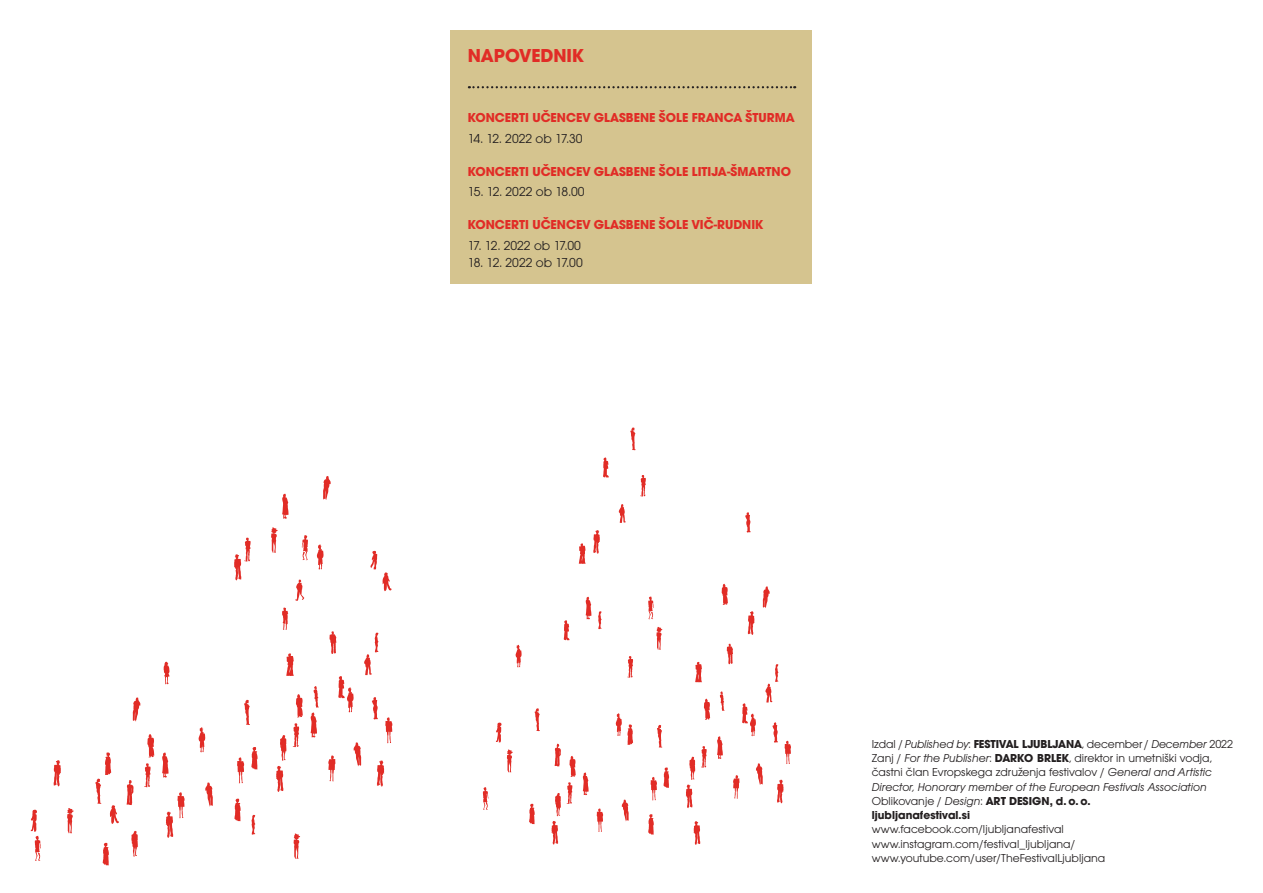
<style>
.page{position:relative;width:1263px;height:893px;background:#fff}
.page>*{position:absolute;margin:0;border:0;box-sizing:border-box;transform-origin:0 0}
.t1{font:700 19.5px "Avant Gar Got Itc TEE";color:#e12c26}
.t2{font:700 13.5px "Avant Gar Got Itc TEE";color:#e12c26}
.t3{font:13.5px "Avant Gar Got Itc TEE";color:#231f20}
.t4{font:12px/14.2px "Avant Gar Got Itc TEE";color:#231f20}
.t5{font:12px "Avant Gar Got Itc TEE Book Obli";color:#231f20}
.t6{font:700 12px "Avant Gar Got Itc TEE";color:#231f20}
.s1{font-family:"Avant Gar Got Itc TEE Book Obli"}
.s2{font-weight:700}
</style>
<div class="page">
<svg style="left:244px;top:700px;width:6px;height:25px"></svg>
<svg style="left:385px;top:717px;width:7px;height:26px"></svg>
<svg style="left:276px;top:735px;width:10px;height:57px"></svg>
<svg style="left:377px;top:760px;width:7px;height:27px"></svg>
<svg style="left:354px;top:742px;width:7px;height:24px"></svg>
<svg style="left:251px;top:747px;width:7px;height:22px"></svg>
<svg style="left:293px;top:723px;width:6px;height:24px"></svg>
<svg style="left:296px;top:694px;width:7px;height:23px"></svg>
<svg style="left:251px;top:815px;width:4px;height:20px"></svg>
<svg style="left:372px;top:697px;width:6px;height:22px"></svg>
<svg style="left:286px;top:653px;width:8px;height:23px"></svg>
<svg style="left:329px;top:631px;width:7px;height:23px"></svg>
<svg style="left:338px;top:676px;width:16px;height:36px"></svg>
<svg style="left:364px;top:633px;width:14px;height:42px"></svg>
<svg style="left:311px;top:686px;width:8px;height:51px"></svg>
<svg style="left:67px;top:808px;width:7px;height:25px"></svg>
<svg style="left:271px;top:527px;width:7px;height:26px"></svg>
<svg style="left:294px;top:833px;width:6px;height:26px"></svg>
<svg style="left:162px;top:752px;width:7px;height:25px"></svg>
<svg style="left:282px;top:494px;width:7px;height:25px"></svg>
<svg style="left:131px;top:831px;width:7px;height:25px"></svg>
<svg style="left:237px;top:757px;width:7px;height:26px"></svg>
<svg style="left:328px;top:755px;width:7px;height:26px"></svg>
<svg style="left:166px;top:792px;width:19px;height:46px"></svg>
<svg style="left:199px;top:727px;width:6px;height:25px"></svg>
<svg style="left:317px;top:544px;width:7px;height:25px"></svg>
<svg style="left:205px;top:782px;width:8px;height:24px"></svg>
<svg style="left:133px;top:697px;width:7px;height:24px"></svg>
<svg style="left:323px;top:476px;width:8px;height:24px"></svg>
<svg style="left:31px;top:810px;width:10px;height:51px"></svg>
<svg style="left:302px;top:535px;width:6px;height:25px"></svg>
<svg style="left:103px;top:843px;width:6px;height:22px"></svg>
<svg style="left:126px;top:780px;width:7px;height:25px"></svg>
<svg style="left:54px;top:760px;width:7px;height:26px"></svg>
<svg style="left:234px;top:799px;width:7px;height:22px"></svg>
<svg style="left:144px;top:763px;width:7px;height:24px"></svg>
<svg style="left:234px;top:538px;width:17px;height:42px"></svg>
<svg style="left:147px;top:734px;width:7px;height:23px"></svg>
<svg style="left:95px;top:752px;width:24px;height:72px"></svg>
<svg style="left:370px;top:551px;width:22px;height:40px"></svg>
<svg style="left:282px;top:607px;width:6px;height:23px"></svg>
<svg style="left:295px;top:579px;width:9px;height:22px"></svg>
<svg style="left:164px;top:662px;width:6px;height:22px"></svg>
<div style="left:451px;top:30px;width:361px;height:254px;background:#d5c48f"></div>
<svg style="left:469px;top:86px;width:326px;height:2px"></svg>
<svg style="left:717px;top:736px;width:6px;height:23px"></svg>
<svg style="left:586px;top:597px;width:5px;height:22px"></svg>
<svg style="left:657px;top:725px;width:5px;height:23px"></svg>
<svg style="left:630px;top:427px;width:6px;height:23px"></svg>
<svg style="left:785px;top:741px;width:6px;height:23px"></svg>
<svg style="left:686px;top:757px;width:9px;height:51px"></svg>
<svg style="left:777px;top:780px;width:7px;height:23px"></svg>
<svg style="left:593px;top:530px;width:7px;height:24px"></svg>
<svg style="left:515px;top:645px;width:7px;height:22px"></svg>
<svg style="left:756px;top:763px;width:7px;height:22px"></svg>
<svg style="left:663px;top:767px;width:6px;height:21px"></svg>
<svg style="left:701px;top:746px;width:6px;height:22px"></svg>
<svg style="left:640px;top:475px;width:6px;height:21px"></svg>
<svg style="left:704px;top:699px;width:6px;height:21px"></svg>
<svg style="left:598px;top:611px;width:4px;height:18px"></svg>
<svg style="left:772px;top:722px;width:6px;height:21px"></svg>
<svg style="left:745px;top:512px;width:5px;height:20px"></svg>
<svg style="left:695px;top:662px;width:7px;height:20px"></svg>
<svg style="left:579px;top:543px;width:7px;height:21px"></svg>
<svg style="left:727px;top:644px;width:6px;height:20px"></svg>
<svg style="left:742px;top:703px;width:14px;height:33px"></svg>
<svg style="left:603px;top:457px;width:6px;height:21px"></svg>
<svg style="left:564px;top:620px;width:6px;height:20px"></svg>
<svg style="left:765px;top:664px;width:13px;height:39px"></svg>
<svg style="left:619px;top:504px;width:7px;height:19px"></svg>
<svg style="left:720px;top:691px;width:5px;height:20px"></svg>
<svg style="left:507px;top:749px;width:6px;height:23px"></svg>
<svg style="left:656px;top:627px;width:6px;height:23px"></svg>
<svg style="left:496px;top:723px;width:5px;height:19px"></svg>
<svg style="left:583px;top:772px;width:6px;height:23px"></svg>
<svg style="left:535px;top:708px;width:5px;height:23px"></svg>
<svg style="left:597px;top:808px;width:6px;height:24px"></svg>
<svg style="left:651px;top:777px;width:6px;height:23px"></svg>
<svg style="left:733px;top:775px;width:6px;height:23px"></svg>
<svg style="left:551px;top:793px;width:10px;height:52px"></svg>
<svg style="left:622px;top:800px;width:7px;height:21px"></svg>
<svg style="left:763px;top:586px;width:7px;height:22px"></svg>
<svg style="left:483px;top:787px;width:5px;height:23px"></svg>
<svg style="left:648px;top:596px;width:6px;height:23px"></svg>
<svg style="left:529px;top:804px;width:6px;height:20px"></svg>
<svg style="left:554px;top:743px;width:7px;height:23px"></svg>
<svg style="left:694px;top:821px;width:6px;height:24px"></svg>
<svg style="left:748px;top:611px;width:6px;height:24px"></svg>
<svg style="left:648px;top:814px;width:6px;height:21px"></svg>
<svg style="left:616px;top:713px;width:17px;height:32px"></svg>
<svg style="left:627px;top:656px;width:6px;height:22px"></svg>
<svg style="left:567px;top:756px;width:9px;height:48px"></svg>
<svg style="left:722px;top:584px;width:6px;height:21px"></svg>
<h1 class="t1" style="left:468px;top:44px;width:116px">NAPOVEDNIK</h1>
<p class="t2" style="left:468px;top:109px;width:10px">KON</p>
<p class="t2" style="left:495px;top:109px;width:118px">CERTI UČENCEV GLASBENE</p>
<p class="t2" style="left:659px;top:109px;width:9px">ŠOLE</p>
<p class="t2" style="left:692px;top:109px;width:104px">FRANCA ŠTURMA</p>
<p class="t3" style="left:468px;top:130px;width:116px">14. 12. 2022 ob 17.30</p>
<p class="t2" style="left:468px;top:163px;width:4px">KON</p>
<p class="t2" style="left:495px;top:163px;width:118px">CERTI UČENCEV GLASBENE</p>
<p class="t2" style="left:659px;top:163px;width:9px">ŠOLE</p>
<p class="t2" style="left:692px;top:163px;width:90px">LITIJA-ŠMARTNO</p>
<p class="t3" style="left:468px;top:184px;width:118px">15. 12. 2022 ob 18.00</p>
<p class="t2" style="left:468px;top:217px;width:4px">KON</p>
<p class="t2" style="left:495px;top:217px;width:118px">CERTI UČENCEV GLASBENE</p>
<p class="t2" style="left:659px;top:217px;width:9px">ŠOLE</p>
<p class="t2" style="left:692px;top:217px;width:50px">VIČ-RUDNIK</p>
<p class="t3" style="left:468px;top:238px;width:115px">17. 12. 2022 ob 17.00</p>
<p class="t3" style="left:468px;top:254px;width:116px">18. 12. 2022 ob 17.00</p>
<p class="t4" style="left:872px;top:737px;width:363px">Izdal / <span class="s1">Published by</span>: <span class="s2">FESTIVAL LJU BLJANA</span>, december / <span class="s1">December</span> 2022<br>Zanj / <span class="s1">For the Publisher</span>: <span class="s2">DARKO BRLEK</span>, direktor in umetniški vodja, častni član Evropskega združenja festivalov / <span class="s1">General and Artistic</span></p>
<p class="t5" style="left:872px;top:780px;width:336px">Director, Honorary member of the European Festivals Association</p>
<p class="t4" style="left:872px;top:794px;width:122px">Oblikovanje / <span class="s1">Design</span>: <span class="s2">ART</span></p>
<p class="t6" style="left:1009px;top:794px;width:83px">DESIGN, D. O. O.</p>
<p class="t6" style="left:872px;top:808px;width:100px">LJUBLJANAFESTIVAL.SI</p>
<p class="t4" style="left:872px;top:822px;width:235px">www.facebook.com/ljubljanafestival www.instagram.com/festival_ljubljana/ www.youtube.com/user/TheFestivalLjubljana</p>
</div>
